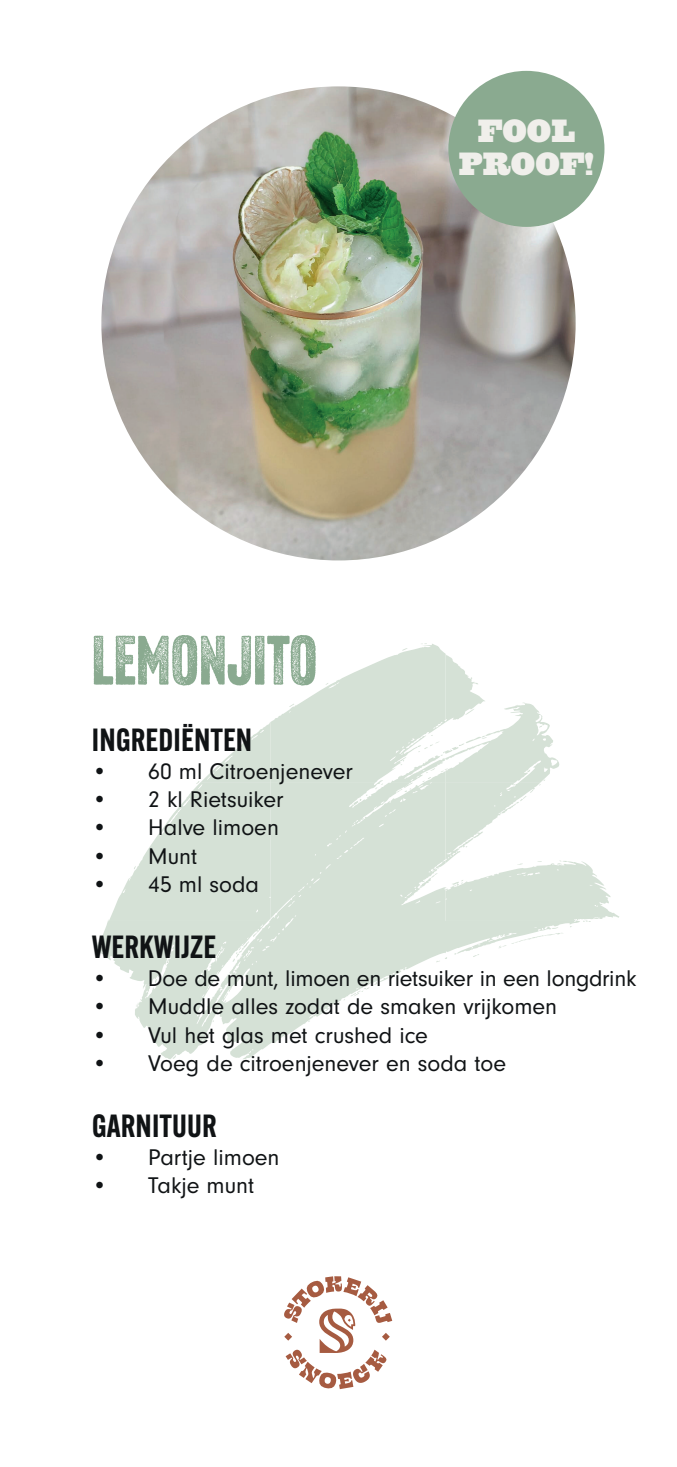
<style>
.page{position:relative;width:677px;height:1467px;background:#fff}
.page>*{position:absolute;margin:0;border:0;box-sizing:border-box;transform-origin:0 0}
.t1{font:68.25px "Headline Gothic ATF Rough No.1";color:#8aaa90}
.t2{font:32.02px/32.7px "Spade";color:#f0efeb;text-align:center}
.t3{font:600 31.32px "Alternate Gothic ATF";color:#101315}
.t4{font:23.45px "Neuzeit Gro";color:#101315}
</style>
<div class="page">
<svg style="left:96px;top:921px;width:151px;height:138px"></svg>
<svg style="left:108px;top:869px;width:511px;height:52px"></svg>
<svg style="left:134px;top:643px;width:458px;height:415px;fill:#d5e1d6"></svg>
<img style="left:101px;top:86px;width:474px;height:474px;border-radius:237px">
<div style="left:448px;top:71px;width:156px;height:156px;background:#8aaa90;border-radius:50%"></div>
<svg style="left:284px;top:1276px;width:108px;height:113px"></svg>
<h2 class="t2" style="left:458px;top:112px;width:137px">FOOL<br>PROOF!</h2>
<h1 class="t1" style="left:92px;top:620px;width:227px">LEMONJITO</h1>
<h3 class="t3" style="left:92px;top:719px;width:162px">INGREDIËNTEN</h3>
<p class="t4" style="left:92px;top:758px;width:263px">• 60 ml Citroenjenever</p>
<p class="t4" style="left:92px;top:786px;width:193px">• 2 kl Rietsuiker</p>
<p class="t4" style="left:92px;top:815px;width:189px">• Halve limoen</p>
<p class="t4" style="left:92px;top:843px;width:107px">• Munt</p>
<p class="t4" style="left:92px;top:871px;width:169px">• 45 ml soda</p>
<h3 class="t3" style="left:92px;top:926px;width:126px">WERKWIJZE</h3>
<p class="t4" style="left:92px;top:965px;width:546px">• Doe de munt, limoen en rietsuiker in een longdrink</p>
<p class="t4" style="left:92px;top:993px;width:467px">• Muddle alles zodat de smaken vrijkomen</p>
<p class="t4" style="left:92px;top:1022px;width:337px">• Vul het glas met crushed ice</p>
<p class="t4" style="left:92px;top:1050px;width:416px">• Voeg de citroenjenever en soda toe</p>
<h3 class="t3" style="left:92px;top:1105px;width:127px">GARNITUUR</h3>
<p class="t4" style="left:92px;top:1144px;width:189px">• Partje limoen</p>
<p class="t4" style="left:92px;top:1172px;width:164px">• Takje munt</p>
</div>
